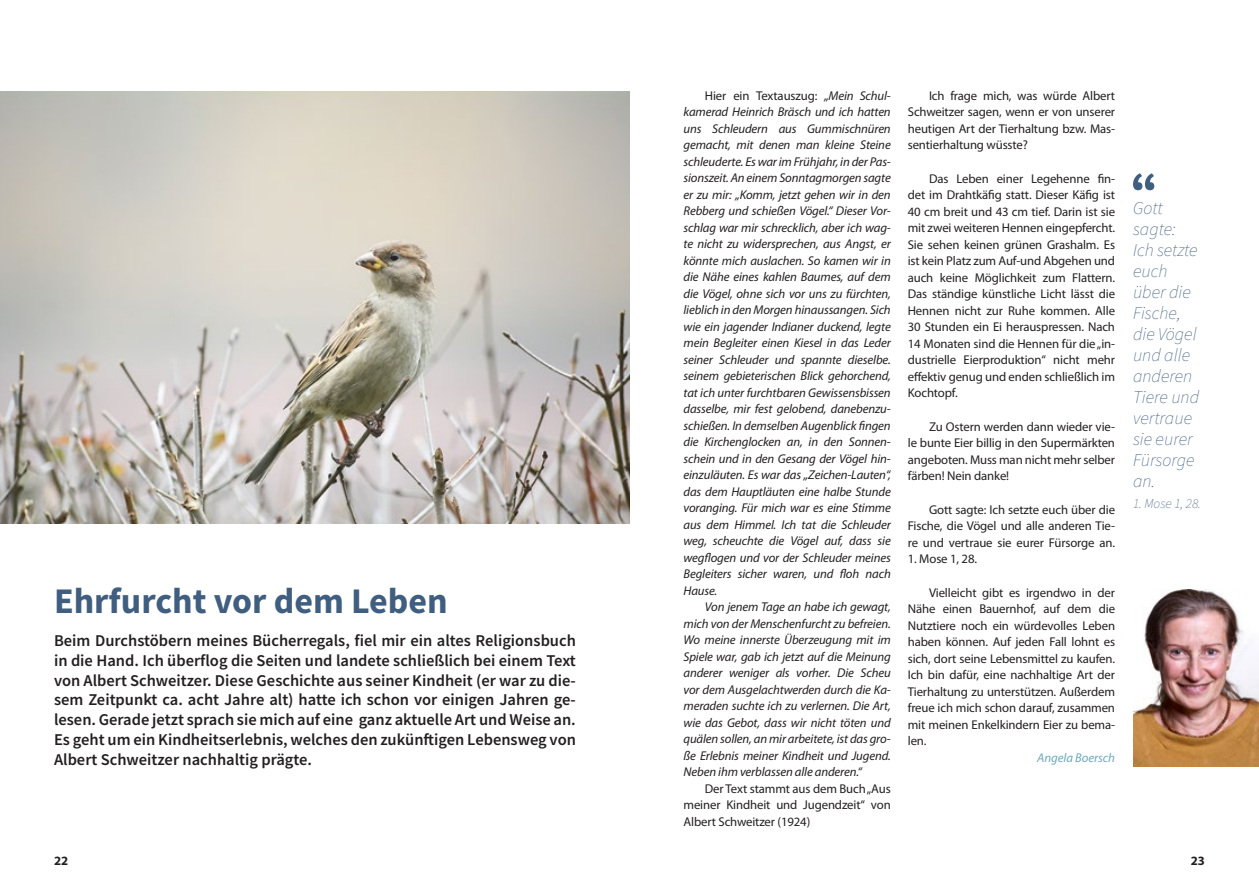
<style>
.page{position:relative;width:1259px;height:893px;background:#fff}
.page>*{position:absolute;margin:0;border:0;box-sizing:border-box;transform-origin:0 0}
.t1{font:700 36px "Source Sans Pro";color:#405e7f}
.t2{font:italic 200 18px/21px "Source Sans Pro";color:#405e7f}
.t3{font:600 16.5px/19.8px "Source Sans Pro";color:#231f20;text-align:justify}
.t4{font:italic 200 13.5px "Source Sans Pro";color:#405e7f}
.t5{font:italic 12.75px/16.5px "Myriad Pro";letter-spacing:-.01em;color:#231f20;text-align:justify}
.t6{font:12.75px/16.5px "Myriad Pro";letter-spacing:-.01em;color:#231f20;text-align:justify}
.t7{font:italic 12.75px "Myriad Pro";letter-spacing:-.005em;color:#6fa9bb}
.t8{font:700 12.75px "Myriad Pro";color:#231f20}
.s1{font-style:normal}
</style>
<div class="page">
<img style="left:0;top:91px;width:629px;height:432px">
<img style="left:1133px;top:589px;width:126px;height:177px">
<svg style="left:1133px;top:173px;width:21px;height:17px"></svg>
<h1 class="t1" style="left:54px;top:576px;width:395px">Ehrfurcht vor dem Leben</h1>
<p class="t3" style="left:54px;top:630px;width:523px">Beim Durchstöbern meines Bücherregals, fiel mir ein altes Religionsbuch in die Hand. Ich überflog die Seiten und landete schließlich bei einem Text von Albert Schweitzer. Diese Geschichte aus seiner Kindheit (er war zu die&shy;sem Zeitpunkt ca. acht Jahre alt) hatte ich schon vor einigen Jahren ge&shy;lesen. Gerade jetzt sprach sie mich auf eine ganz aktuelle Art und Weise an.<br>Es geht um ein Kindheitserlebnis, welches den zukünftigen Lebensweg von Albert Schweitzer nachhaltig prägte.</p>
<p class="t5" style="left:683px;top:87px;width:209px;text-indent:21px"><span class="s1">Hier ein Textauszug:</span> „Mein Schul&shy;kamerad Heinrich Bräsch und ich hatten uns Schleudern aus Gummischnüren gemacht, mit denen man kleine Steine schleuderte. Es war im Frühjahr, in der Pas&shy;sionszeit. An einem Sonntagmorgen sagte er zu mir: „Komm, jetzt gehen wir in den Rebberg und schießen Vögel.“ Dieser Vor&shy;schlag war mir schrecklich, aber ich wag&shy;te nicht zu widersprechen, aus Angst, er könnte mich auslachen. So kamen wir in die Nähe eines kahlen Baumes, auf dem die Vögel, ohne sich vor uns zu fürchten, lieblich in den Morgen hinaussangen. Sich wie ein jagender Indianer duckend, legte mein Begleiter einen Kiesel in das Leder seiner Schleuder und spannte dieselbe. seinem gebieterischen Blick gehorchend, tat ich unter furchtbaren Gewissensbissen dasselbe, mir fest gelobend, danebenzu&shy;schießen. In demselben Augenblick fingen die Kirchenglocken an, in den Sonnen&shy;schein und in den Gesang der Vögel hin&shy;einzuläuten. Es war das „Zeichen-Lauten“, das dem Hauptläuten eine halbe Stunde voranging. Für mich war es eine Stimme aus dem Himmel. Ich tat die Schleuder weg, scheuchte die Vögel auf, dass sie wegflogen und vor der Schleuder meines Begleiters sicher waren, und floh nach Hause.</p>
<p class="t5" style="left:683px;top:599px;width:209px;text-indent:21px">Von jenem Tage an habe ich gewagt, mich von der Menschenfurcht zu befreien.<br>Wo meine innerste Überzeugung mit im Spiele war, gab ich jetzt auf die Meinung anderer weniger als vorher. Die Scheu vor dem Ausgelachtwerden durch die Ka&shy;meraden suchte ich zu verlernen. Die Art, wie das Gebot, dass wir nicht töten und quälen sollen, an mir arbeitete, ist das gro&shy;ße Erlebnis meiner Kindheit und Jugend.<br>Neben ihm verblassen alle anderen.“</p>
<p class="t6" style="left:683px;top:780px;width:209px;text-indent:21px">Der Text stammt aus dem Buch „Aus meiner Kindheit und Jugendzeit“ von Albert Schweitzer (1924)</p>
<p class="t6" style="left:908px;top:87px;width:209px;text-indent:21px">Ich frage mich, was würde Albert Schweitzer sagen, wenn er von unserer heutigen Art der Tierhaltung bzw. Mas&shy;sentierhaltung wüsste?</p>
<p class="t6" style="left:908px;top:170px;width:209px;text-indent:21px">Das Leben einer Legehenne fin&shy;det im Drahtkäfig statt. Dieser Käfig ist 40 cm breit und 43 cm tief. Darin ist sie mit zwei weiteren Hennen eingepfercht.<br>Sie sehen keinen grünen Grashalm. Es ist kein Platz zum Auf-und Abgehen und auch keine Möglichkeit zum Flattern.<br>Das ständige künstliche Licht lässt die Hennen nicht zur Ruhe kommen. Alle 30 Stunden ein Ei herauspressen. Nach 14 Monaten sind die Hennen für die „in&shy;dustrielle Eierproduktion“ nicht mehr effektiv genug und enden schließlich im Kochtopf.</p>
<p class="t6" style="left:908px;top:418px;width:209px;text-indent:21px">Zu Ostern werden dann wieder vie&shy;le bunte Eier billig in den Supermärkten angeboten. Muss man nicht mehr selber färben! Nein danke!</p>
<p class="t6" style="left:908px;top:501px;width:209px;text-indent:21px">Gott sagte: Ich setzte euch über die Fische, die Vögel und alle anderen Tie&shy;re und vertraue sie eurer Fürsorge an.</p>
<p class="t6" style="left:908px;top:551px;width:71px">1. Mose 1, 28.</p>
<p class="t6" style="left:908px;top:584px;width:209px;text-indent:21px">Vielleicht gibt es irgendwo in der Nähe einen Bauernhof, auf dem die Nutztiere noch ein würdevolles Leben haben können. Auf jeden Fall lohnt es sich, dort seine Lebensmittel zu kaufen.<br>Ich bin dafür, eine nachhaltige Art der Tierhaltung zu unterstützen. Außerdem freue ich mich schon darauf, zusammen mit meinen Enkelkindern Eier zu bema&shy;len.</p>
<p class="t7" style="left:1037px;top:750px;width:79px">Angela Boersch</p>
<h2 class="t2" style="left:1133px;top:198px;width:68px">Gott sagte:<br>Ich setzte euch über die<br>Fische, die Vögel und alle anderen<br>Tiere und vertraue sie eurer<br>Fürsorge an.</h2>
<p class="t4" style="left:1133px;top:495px;width:69px">1. Mose 1, 28.</p>
<p class="t8" style="left:54px;top:852px;width:16px">22</p>
<p class="t8" style="left:1190px;top:852px;width:16px">23</p>
</div>
